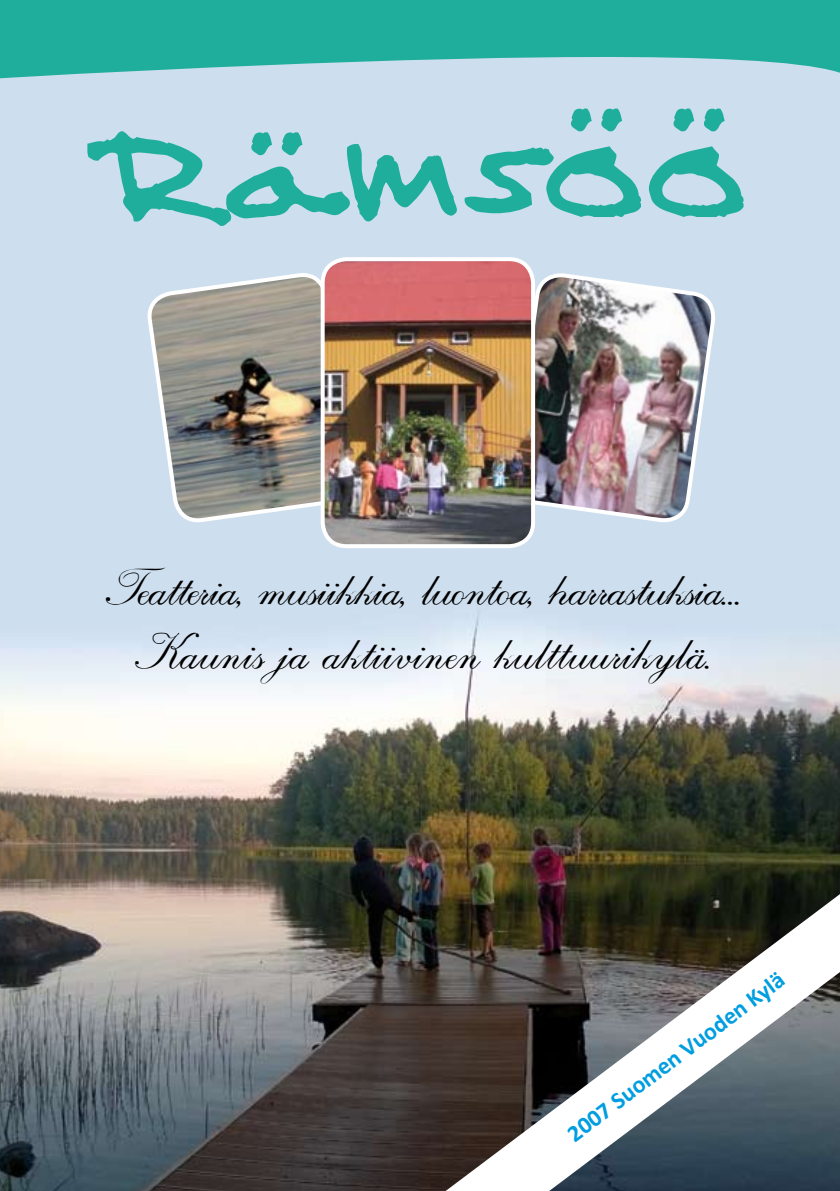
<style>
.page{position:relative;width:840px;height:1191px;background:#fff}
.page>*{position:absolute;margin:0;border:0;box-sizing:border-box;transform-origin:0 0}
.t1{font:132px "Undercurrent BTN";color:#1fae9c}
.t2{font:48px "Chuzzlewit SF";letter-spacing:-.02em;color:#000}
.t3{font:48px "Chuzzlewit SF";color:#000}
.t4{font:700 24px "Calibri";color:#009ee0}
</style>
<div class="page">
<div style="left:0;top:0;width:839px;height:1191px;background:#cddeee"></div>
<img style="left:0;top:617px;width:839px;height:574px">
<svg style="left:0;top:0;width:839px;height:79px;fill:#1fae9c"></svg>
<svg style="left:147px;top:273px;width:187px;height:270px"></svg>
<img style="left:532px;top:271px;width:183px;height:261px">
<img style="left:322px;top:259px;width:210px;height:287px;border-radius:24px">
<div style="left:320px;top:257px;width:214px;height:291px;border:4px solid #fff;border-radius:24px"></div>
<svg style="left:356px;top:838px;width:483px;height:353px"></svg>
<svg style="left:0;top:946px;width:11px;height:245px"></svg>
<h1 class="t1" style="left:98px;top:93px;width:648px">Rämsöö</h1>
<p class="t2" style="left:100px;top:560px;width:641px">Teatteria, musiikkia, luontoa, harrastuksia...</p>
<p class="t3" style="left:130px;top:624px;width:581px">Kaunis ja aktiivinen kulttuurikylä.</p>
<p class="t4" style="left:560px;top:1124px;width:266px;rotate:-37deg">2007 Suomen Vuoden Kylä</p>
</div>
